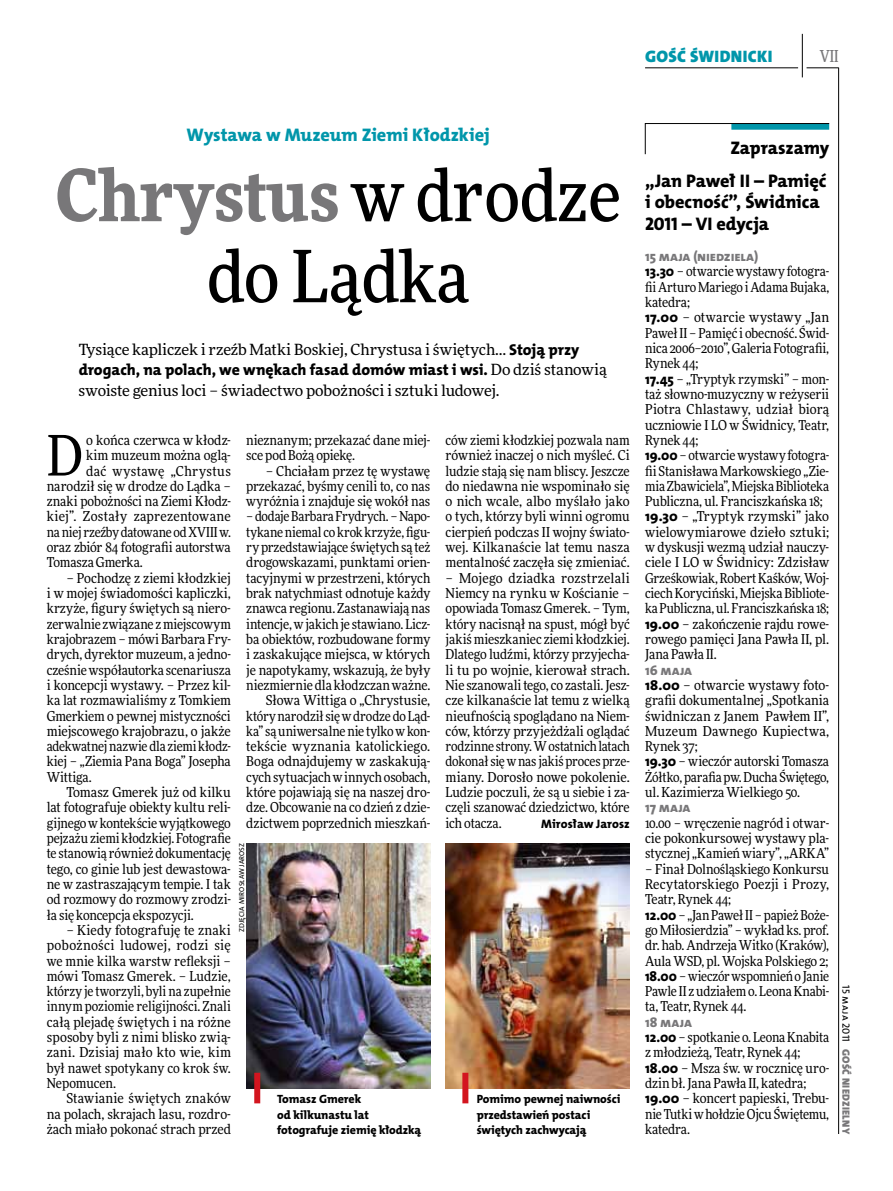
<style>
.page{position:relative;width:893px;height:1191px;background:#fff}
.page>*{position:absolute;margin:0;border:0;box-sizing:border-box;transform-origin:0 0}
.t1{font:500 72px/81px "Freeday Narrow";color:#000;text-align:center}
.t2{font:55.95px "Freeday Narrow News";color:#000}
.t3{font:18.3px/21.6px "The Mix HP8 Ex Bld";letter-spacing:-.005em;color:#000}
.t4{font:18.3px "The Mix HP8 Ex Bld";letter-spacing:-.005em;color:#0096aa}
.t5{font:16.65px "The Mix HP9 Blk";letter-spacing:.02em;color:#0096aa}
.t6{font:500 16.5px "Freeday Narrow";color:#787779;scale:.9 1}
.t7{font:15.75px "The Mix HP8 Ex Bld";letter-spacing:-.005em;color:#000}
.t8{font:15.45px "Freeday News";letter-spacing:-.01em;color:#000}
.t9{font:13.65px/15.3px "Freeday Narrow News";letter-spacing:-.005em;color:#000;text-align:justify}
.t10{font:13.65px "The Mix HP8 Ex Bld";letter-spacing:-.02em;color:#787779}
.t11{font:13.65px "Freeday Narrow News";letter-spacing:.02em;color:#000}
.t12{font:13.65px "Freeday Narrow News";letter-spacing:.025em;color:#000}
.t13{font:12.3px "The Mix HP8 Ex Bld";color:#000}
.t14{font:12px/15.3px "The Mix HP8 Ex Bld";letter-spacing:-.005em;color:#000}
.t15{font:10.5px "The Mix HP9 Blk";letter-spacing:.025em;color:#787779}
.t16{font:10.5px "The Mix HP5 Plain";color:#000}
.t17{font:7.2px "The Mix HP5 Plain";letter-spacing:.015em;color:#000}
.s1{font-weight:900;color:#787779}
.s2{font-family:"The Mix HP8 Ex Bld";font-size:15.75px}
.s3{font-family:"Freeday News";font-size:15.45px}
.s4{font-family:"The Mix HP8 Ex Bld";font-size:13.95px}
</style>
<div class="page">
<hr style="left:806px;top:68px;width:33px;height:1px;background:#000">
<hr style="left:645px;top:68px;width:153px;height:1px;background:#000">
<hr style="left:838px;top:68px;width:1px;height:1066px;background:#000">
<hr style="left:802px;top:34px;width:1px;height:43px;background:#000">
<svg style="left:645px;top:123px;width:185px;height:32px"></svg>
<img style="left:246px;top:843px;width:184px;height:245px">
<div style="left:254px;top:1072px;width:6px;height:31px;background:#d3151f"></div>
<img style="left:446px;top:843px;width:184px;height:245px">
<div style="left:462px;top:1072px;width:6px;height:31px;background:#d3151f"></div>
<p class="t5" style="left:645px;top:46px;width:129px">GOŚĆ ŚWIDNICKI</p>
<p class="t6" style="left:820px;top:46px;width:22px">VII</p>
<h3 class="t4" style="left:187px;top:123px;width:305px">Wystawa w Muzeum Ziemi Kłodzkiej</h3>
<h1 class="t1" style="left:56px;top:154px;width:567px"><span class="s1">Chrystus</span> w drodze do Lądka</h1>
<p class="t8" style="left:79px;top:340px;width:502px">Tysiące kapliczek i rzeźb Matki Boskiej, Chrystusa i świętych… <span class="s2">Stoją przy</span></p>
<p class="t7" style="left:79px;top:360px;width:530px">drogach, na polach, we wnękach fasad domów miast i wsi. <span class="s3">Do dziś stanowią</span></p>
<p class="t8" style="left:79px;top:381px;width:422px">swoiste genius loci – świadectwo pobożności i sztuki ludowej.</p>
<h2 class="t2" style="left:47px;top:421px;width:38px">D</h2>
<p class="t9" style="left:86px;top:432px;width:146px">o końca czerwca w kłodz-</p>
<p class="t9" style="left:86px;top:447px;width:146px">kim muzeum można oglą-</p>
<p class="t12" style="left:86px;top:462px;width:146px">dać wystawę „Chrystus</p>
<p class="t9" style="left:47px;top:478px;width:186px">narodził się w drodze do Lądka –</p>
<p class="t9" style="left:47px;top:493px;width:186px">znaki pobożności na Ziemi Kłodz-</p>
<p class="t11" style="left:47px;top:508px;width:186px">kiej”. Zostały zaprezentowane</p>
<p class="t9" style="left:47px;top:524px;width:186px">na niej rzeźby datowane od XVIII w.</p>
<p class="t9" style="left:47px;top:539px;width:186px">oraz zbiór 84 fotografii autorstwa</p>
<p class="t9" style="left:47px;top:555px;width:98px">Tomasza Gmerka.</p>
<p class="t9" style="left:47px;top:570px;width:186px;text-indent:20px">– Pochodzę z ziemi kłodzkiej i w mojej świadomości kapliczki, krzyże, figury świętych są niero&shy;zerwalnie związane z miejscowym krajobrazem – mówi Barbara Fry&shy;drych, dyrektor muzeum, a jedno&shy;cześnie współautorka scenariusza i koncepcji wystawy. – Przez kil&shy;ka lat rozmawialiśmy z Tomkiem Gmerkiem o pewnej mistyczności miejscowego krajobrazu, o jakże adekwatnej nazwie dla ziemi kłodz&shy;kiej – „Ziemia Pana Boga” Josepha Wittiga.</p>
<p class="t9" style="left:47px;top:784px;width:186px;text-indent:20px">Tomasz Gmerek już od kilku lat fotografuje obiekty kultu reli&shy;gijnego w kontekście wyjątkowego pejzażu ziemi kłodzkiej. Fotografie te stanowią również dokumentację tego, co ginie lub jest dewastowa&shy;ne w zastraszającym tempie. I tak od rozmowy do rozmowy zrodzi&shy;ła się koncepcja ekspozycji.</p>
<p class="t9" style="left:47px;top:922px;width:186px;text-indent:20px">– Kiedy fotografuję te znaki pobożności ludowej, rodzi się we mnie kilka warstw refleksji – mówi Tomasz Gmerek. – Ludzie, którzy je tworzyli, byli na zupełnie innym poziomie religijności. Znali całą plejadę świętych i na różne sposoby byli z nimi blisko zwią&shy;zani. Dzisiaj mało kto wie, kim był nawet spotykany co krok św.<br>Nepomucen.</p>
<p class="t9" style="left:47px;top:1090px;width:186px;text-indent:20px">Stawianie świętych znaków na polach, skrajach lasu, rozdro&shy;żach miało pokonać strach przed</p>
<p class="t9" style="left:246px;top:432px;width:186px">nieznanym; przekazać dane miej&shy;sce pod Bożą opiekę.</p>
<p class="t9" style="left:246px;top:463px;width:186px;text-indent:20px">– Chciałam przez tę wystawę przekazać, byśmy cenili to, co nas wyróżnia i znajduje się wokół nas</p>
<p class="t9" style="left:246px;top:509px;width:186px;text-align:right">– dodaje Barbara Frydrych. – Napo&shy;tykane niemal co krok krzyże, figu&shy;ry przedstawiające świętych są też drogowskazami, punktami orien&shy;tacyjnymi w przestrzeni, których brak natychmiast odnotuje każdy znawca regionu. Zastanawiają nas intencje, w jakich je stawiano. Licz&shy;ba obiektów, rozbudowane formy i zaskakujące miejsca, w których je napotykamy, wskazują, że były niezmiernie dla kłodzczan ważne.<br>Słowa Wittiga o „Chrystusie, który narodził się w drodze do Ląd&shy;ka” są uniwersalne nie tylko w kon&shy;tekście wyznania katolickiego.<br>Boga odnajdujemy w zaskakują&shy;cych sytuacjach w innych osobach, które pojawiają się na naszej dro&shy;dze. Obcowanie na co dzień z dzie&shy;dzictwem poprzednich mieszkań-</p>
<p class="t17" style="left:237px;top:932px;width:90px;rotate:-90deg">zdjęcia Mirosław Jarosz</p>
<p class="t14" style="left:277px;top:1091px;width:145px">Tomasz Gmerek<br>od kilkunastu lat fotografuje ziemię kłodzką</p>
<p class="t9" style="left:446px;top:432px;width:186px">ców ziemi kłodzkiej pozwala nam również inaczej o nich myśleć. Ci ludzie stają się nam bliscy. Jeszcze do niedawna nie wspominało się o nich wcale, albo myślało jako o tych, którzy byli winni ogromu cierpień podczas II wojny świato&shy;wej. Kilkanaście lat temu nasza mentalność zaczęła się zmieniać.</p>
<p class="t9" style="left:446px;top:570px;width:186px">– Mojego dziadka rozstrzelali Niemcy na rynku w Kościanie – opowiada Tomasz Gmerek. – Tym, który nacisnął na spust, mógł być jakiś mieszkaniec ziemi kłodzkiej.<br>Dlatego ludźmi, którzy przyjecha&shy;li tu po wojnie, kierował strach.<br>Nie szanowali tego, co zastali. Jesz&shy;cze kilkanaście lat temu z wielką nieufnością spoglądano na Niem&shy;ców, którzy przyjeżdżali oglądać rodzinne strony. W ostatnich latach dokonał się w nas jakiś proces prze&shy;miany. Dorosło nowe pokolenie.<br>Ludzie poczuli, że są u siebie i za&shy;częli szanować dziedzictwo, które ich otacza.</p>
<p class="t13" style="left:541px;top:815px;width:90px">Mirosław Jarosz</p>
<p class="t14" style="left:477px;top:1091px;width:145px">Pomimo pewnej naiwności przedstawień postaci świętych zachwycają</p>
<h3 class="t3" style="left:730px;top:137px;width:100px">Zapraszamy</h3>
<h3 class="t3" style="left:645px;top:170px;width:183px">„Jan Paweł II – Pamięć i obecność”, Świdnica<br>2011 – VI edycja</h3>
<p class="t10" style="left:645px;top:248px;width:115px">15 maja (niedziela)</p>
<p class="t9" style="left:645px;top:264px;width:186px;text-align:left"><span class="s4">13.30</span> – otwarcie wystawy fotogra&shy;fii Arturo Mariego i Adama Bujaka, katedra;<br><span class="s4">17.00</span> – otwarcie wystawy „Jan<br>Paweł II – Pamięć i obecność. Świd&shy;nica 2006–2010”, Galeria Fotografii,<br>Rynek 44;<br><span class="s4">17.45</span> – „Tryptyk rzymski” – mon&shy;taż słowno-muzyczny w reżyserii<br>Piotra Chlastawy, udział biorą uczniowie I LO w Świdnicy, Teatr,<br>Rynek 44;<br><span class="s4">19.00</span> – otwarcie wystawy fotogra&shy;fii Stanisława Markowskiego „Zie&shy;mia Zbawiciela”, Miejska Biblioteka<br>Publiczna, ul. Franciszkańska 18;<br><span class="s4">19.30</span> – „Tryptyk rzymski” jako wielowymiarowe dzieło sztuki; w dyskusji wezmą udział nauczy&shy;ciele I LO w Świdnicy: Zdzisław<br>Grześkowiak, Robert Kaśków, Woj&shy;ciech Koryciński, Miejska Bibliote&shy;ka Publiczna, ul. Franciszkańska 18;<br><span class="s4">19.00</span> – zakończenie rajdu rowe&shy;rowego pamięci Jana Pawła II, pl.<br>Jana Pawła II.</p>
<p class="t10" style="left:645px;top:661px;width:48px">16 maja</p>
<p class="t9" style="left:645px;top:677px;width:186px;text-align:left"><span class="s4">18.00</span> – otwarcie wystawy foto&shy;grafii dokumentalnej „Spotkania świdniczan z Janem Pawłem II”,<br>Muzeum Dawnego Kupiectwa,<br>Rynek 37;<br><span class="s4">19.30</span> – wieczór autorski Tomasza<br>Żółtko, parafia pw. Ducha Świętego, ul. Kazimierza Wielkiego 50.</p>
<p class="t10" style="left:645px;top:799px;width:47px">17 maja</p>
<p class="t9" style="left:645px;top:815px;width:186px">10.00 – wręczenie nagród i otwar&shy;cie pokonkursowej wystawy pla&shy;stycznej „Kamień wiary”, „ARKA”</p>
<p class="t9" style="left:645px;top:861px;width:186px;text-align:left">– Finał Dolnośląskiego Konkursu<br>Recytatorskiego Poezji i Prozy,<br>Teatr, Rynek 44;<br><span class="s4">12.00</span> – „Jan Paweł II – papież Boże&shy;go Miłosierdzia” – wykład ks. prof. dr. hab. Andrzeja Witko (Kraków),<br>Aula WSD, pl. Wojska Polskiego 2;<br><span class="s4">18.00</span> – wieczór wspomnień o Janie<br>Pawle II z udziałem o. Leona Knabi&shy;ta, Teatr, Rynek 44.</p>
<p class="t10" style="left:645px;top:1013px;width:48px">18 maja</p>
<p class="t9" style="left:645px;top:1029px;width:186px;text-align:left"><span class="s4">12.00</span> – spotkanie o. Leona Knabita z młodzieżą, Teatr, Rynek 44;<br><span class="s4">18.00</span> – Msza św. w rocznicę uro&shy;dzin bł. Jana Pawła II, katedra;<br><span class="s4">19.00</span> – koncert papieski, Trebu&shy;nie Tutki w hołdzie Ojcu Świętemu, katedra.</p>
<p class="t16" style="left:853px;top:985px;width:58px;rotate:90deg">15 maja 2011</p>
<p class="t15" style="left:853px;top:1049px;width:86px;rotate:90deg">GOŚĆ NIEDZIELNY</p>
</div>
